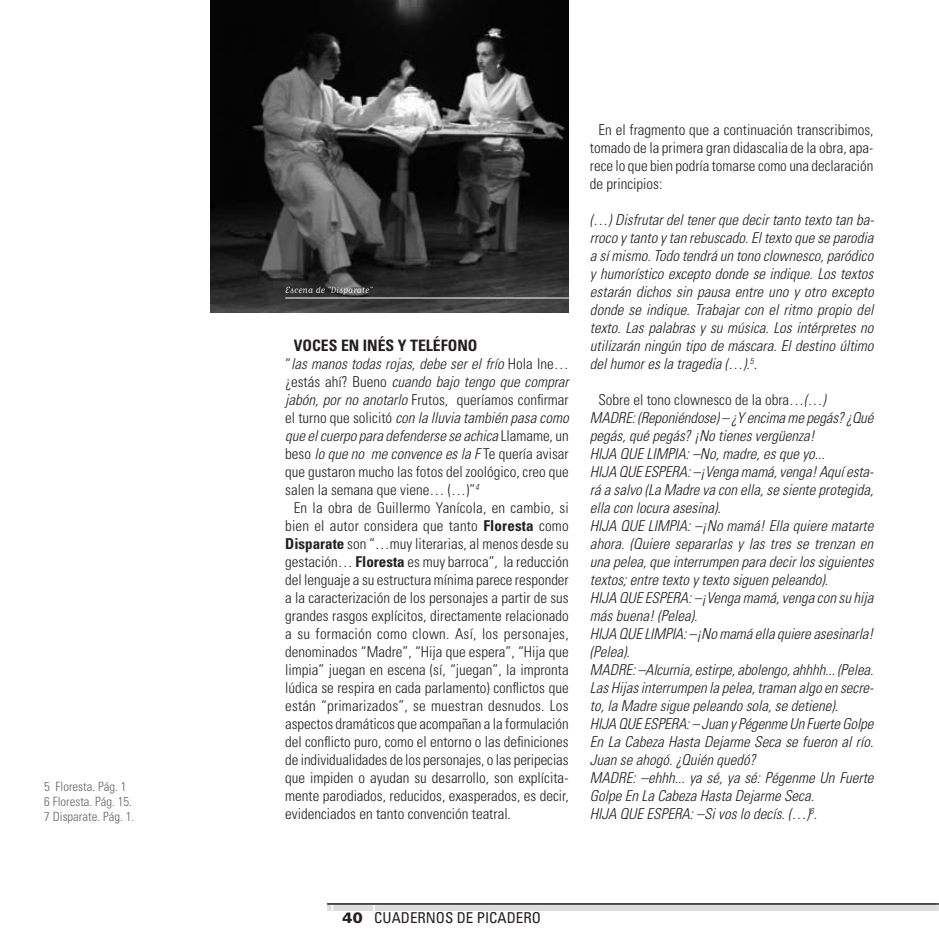
<style>
.page{position:relative;width:939px;height:939px;background:#fff}
.page>*{position:absolute;margin:0;border:0;box-sizing:border-box;transform-origin:0 0}
.t1{font:700 condensed 15.75px "Univers LT Std";color:#231f20}
.t2{font:italic 300 condensed 15px/18px "Univers LT Std";color:#231f20;text-align:justify}
.t3{font:300 condensed 15px/18px "Univers LT Std";color:#231f20;text-align:justify}
.t4{font:condensed 15px "Univers LT Std";color:#231f20}
.t5{font:300 condensed 12.75px/15px "Univers LT Std";color:#636366}
.t6{font:10.5px "Matrix Script Book Lining";color:#fff}
.s1{font-style:normal}
.s2{font-style:italic}
.s3{font-weight:700}
.s4{font-weight:900;font-stretch:normal}
</style>
<div class="page">
<div style="left:328px;top:904px;width:608px;height:6px;background:#dcdddf"></div>
<div style="left:327px;top:903px;width:610px;height:8px;border:2px solid #dcdddf"></div>
<hr style="left:373px;top:903px;width:1px;height:34px;background:#fff">
<hr style="left:332px;top:903px;width:1px;height:34px;background:#fff">
<hr style="left:327px;top:903px;width:610px;height:2px;background:#231f20">
<svg style="left:937px;top:903px;width:2px;height:8px"></svg>
<img style="left:211px;top:0;width:358px;height:312px">
<hr style="left:285px;top:298px;width:288px;height:1px;background:#fff">
<p class="t5" style="left:44px;top:779px;width:91px">5 Floresta. Pág. 1<br>6 Floresta. Pág. 15.<br>7 Disparate. Pág. 1.</p>
<p class="t6" style="left:285px;top:285px;width:89px">Escena de “Disparate“</p>
<p class="t1" style="left:294px;top:335px;width:19px">Voces</p>
<p class="t1" style="left:341px;top:335px;width:36px">en Inés</p>
<p class="t1" style="left:398px;top:335px;width:22px">y teléfono</p>
<p class="t2" style="left:285px;top:355px;width:285px"><span class="s1">“</span>las manos todas rojas, debe ser el frío <span class="s1">Hola Ine…</span></p>
<p class="t2" style="left:285px;top:373px;width:285px"><span class="s1">¿estás ahí? Bueno</span> cuando bajo tengo que comprar</p>
<p class="t3" style="left:285px;top:390px;width:285px"><span class="s2">jabón, por no anotarlo</span> Frutos, queríamos confirmar</p>
<p class="t2" style="left:285px;top:409px;width:285px"><span class="s1">el turno que solicitó</span> con la lluvia también pasa como</p>
<p class="t2" style="left:285px;top:427px;width:285px">que el cuerpo para defenderse se achica <span class="s1">Llamame, un</span></p>
<p class="t2" style="left:285px;top:445px;width:285px"><span class="s1">beso</span> lo que no me convence es la F <span class="s1">Te quería avisar</span></p>
<p class="t3" style="left:285px;top:462px;width:285px">que gustaron mucho las fotos del zoológico, creo que</p>
<p class="t3" style="left:285px;top:480px;width:195px">salen la semana que viene… (…)”<sup>4</sup></p>
<p class="t3" style="left:294px;top:498px;width:276px">En la obra de Guillermo Yanícola, en cambio, si</p>
<p class="t3" style="left:285px;top:516px;width:285px">bien el autor considera que tanto <span class="s3">Floresta</span> como</p>
<p class="t3" style="left:285px;top:534px;width:285px"><span class="s3">Disparate</span> son “…muy literarias, al menos desde su</p>
<p class="t3" style="left:285px;top:552px;width:285px">gestación… <span class="s3">Floresta</span> es muy barroca”, la reducción</p>
<p class="t3" style="left:285px;top:570px;width:285px">del lenguaje a su estructura mínima parece responder</p>
<p class="t3" style="left:285px;top:588px;width:285px">a la caracterización de los personajes a partir de sus</p>
<p class="t3" style="left:285px;top:606px;width:285px">grandes rasgos explícitos, directamente relacionado</p>
<p class="t3" style="left:285px;top:624px;width:285px">a su formación como clown. Así, los personajes,</p>
<p class="t3" style="left:285px;top:642px;width:285px">denominados “Madre”, “Hija que espera”, “Hija que</p>
<p class="t3" style="left:285px;top:660px;width:285px">limpia” juegan en escena (sí, “juegan”, la impronta</p>
<p class="t3" style="left:285px;top:678px;width:285px">lúdica se respira en cada parlamento) conflictos que</p>
<p class="t3" style="left:285px;top:696px;width:285px">están “primarizados”, se muestran desnudos. Los</p>
<p class="t3" style="left:285px;top:714px;width:285px">aspectos dramáticos que acompañan a la formulación</p>
<p class="t3" style="left:285px;top:732px;width:285px">del conflicto puro, como el entorno o las definiciones</p>
<p class="t3" style="left:285px;top:750px;width:285px">de individualidades de los personajes, o las peripecias</p>
<p class="t3" style="left:285px;top:768px;width:285px">que impiden o ayudan su desarrollo, son explícita-</p>
<p class="t3" style="left:285px;top:786px;width:285px">mente parodiados, reducidos, exasperados, es decir,</p>
<p class="t3" style="left:285px;top:804px;width:227px">evidenciados en tanto convención teatral.</p>
<p class="t3" style="left:590px;top:120px;width:285px;text-indent:8px">En el fragmento que a continuación transcribimos, tomado de la primera gran didascalia de la obra, apa&shy;rece lo que bien podría tomarse como una declaración de principios:</p>
<p class="t2" style="left:590px;top:210px;width:285px">(…) Disfrutar del tener que decir tanto texto tan ba&shy;rroco y tanto y tan rebuscado. El texto que se parodia a sí mismo. Todo tendrá un tono clownesco, paródico y humorístico excepto donde se indique. Los textos estarán dichos sin pausa entre uno y otro excepto donde se indique. Trabajar con el ritmo propio del texto. Las palabras y su música. Los intérpretes no utilizarán ningún tipo de máscara. El destino último del humor es la tragedia (…).<sup>5</sup>.</p>
<p class="t2" style="left:590px;top:390px;width:285px;text-align:left;text-indent:8px"><span class="s1">Sobre el tono clownesco de la obra…</span>(…)<br>MADRE: (Reponiéndose) – ¿Y encima me pegás? ¿Qué pegás, qué pegás? ¡No tienes vergüenza!<br>HIJA QUE LIMPIA: –No, madre, es que yo...<br>HIJA QUE ESPERA: –¡Venga mamá, venga! Aquí esta&shy;rá a salvo (La Madre va con ella, se siente protegida, ella con locura asesina).<br>HIJA QUE LIMPIA: –¡No mamá! Ella quiere matarte ahora. (Quiere separarlas y las tres se trenzan en una pelea, que interrumpen para decir los siguientes textos; entre texto y texto siguen peleando).<br>HIJA QUE ESPERA: –¡Venga mamá, venga con su hija más buena! (Pelea).<br>HIJA QUE LIMPIA: –¡No mamá ella quiere asesinarla! (Pelea).<br>MADRE: –Alcurnia, estirpe, abolengo, ahhhh... (Pelea.<br>Las Hijas interrumpen la pelea, traman algo en secre&shy;to, la Madre sigue peleando sola, se detiene).<br>HIJA QUE ESPERA: – Juan y Pégenme Un Fuerte Golpe En La Cabeza Hasta Dejarme Seca se fueron al río.<br>Juan se ahogó. ¿Quién quedó?<br>MADRE: –ehhh... ya sé, ya sé: Pégenme Un Fuerte Golpe En La Cabeza Hasta Dejarme Seca.<br>HIJA QUE ESPERA: –Si vos lo decís. (…)<sup>6</sup>.</p>
<p class="t4" style="left:343px;top:908px;width:200px"><span class="s4">40</span> CUADERNOS DE PICADERO</p>
</div>
